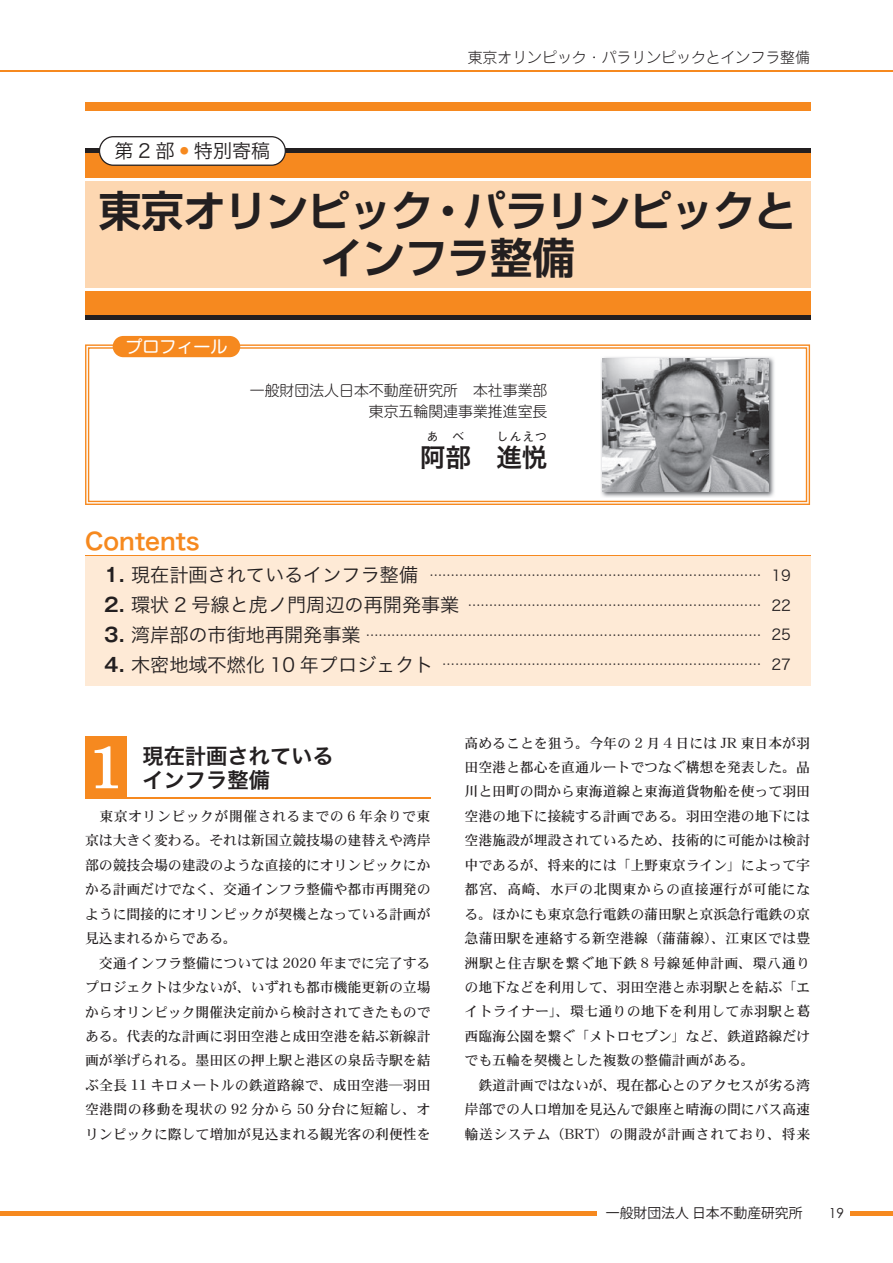
<style>
.page{position:relative;width:893px;height:1263px;background:#fff}
.page>*{position:absolute;margin:0;border:0;box-sizing:border-box;transform-origin:0 0}
.t1{font:700 61.65px "Century Schoolbook";color:#fff;scale:.95 1}
.t2{font:700 42.45px/46.8px "Shin Go Pro De";letter-spacing:-.02em;color:#231f20;text-align:center}
.t3{font:25.5px "Hira Kaku Pro W6";color:#231f20}
.t4{font:23.4px "Hira Kaku Pro W6";color:#f6891f}
.t5{font:21.3px/23.4px "Hira Kaku Pro W6";color:#231f20}
.t6{font:19.2px "Hira Kaku Pro W3";color:#231f20}
.t7{font:16.95px "Shin M Go Pro";color:#fff}
.t8{font:300 14.85px/21.3px "Shin M Go Pro";color:#231f20;text-align:right}
.t9{font:300 14.85px "Jun 101 Pro";color:#231f20}
.t10{font:13.8px/24.5px "DFHS Mincho W5 WINP RKSJ H";color:#231f20}
.t11{font:13.8px "Koz Go Pro";color:#231f20}
.t12{font:13.8px "Century Gothic";color:#231f20}
.t13{font:12.75px "Hira Kaku Pro W3";color:#231f20}
.t14{font:300 11.7px "Shin Go Pro";color:#231f20}
.s1{color:#f6891f}
.s2{font-family:"Gothic MB101 Pro De";font-weight:700;font-size:19.2px}
.s3{font-size:19.2px}
.s4{font-size:14.85px}
</style>
<div class="page">
<hr style="left:850px;top:1211px;width:43px;height:4px;background:#f6891f">
<hr style="left:0;top:1211px;width:596px;height:4px;background:#f6891f">
<div style="left:85px;top:736px;width:41px;height:62px;background:#f6891f"></div>
<hr style="left:85px;top:797px;width:346px;height:1px;background:#f6891f">
<hr style="left:0;top:70px;width:893px;height:1px;background:#f6891f">
<svg style="left:85px;top:344px;width:725px;height:161px;background:#fac28d"></svg>
<svg style="left:88px;top:347px;width:719px;height:155px"></svg>
<div style="left:113px;top:336px;width:127px;height:21px;background:#f6891f;border-radius:11px"></div>
<div style="left:85px;top:149px;width:725px;height:171px;background:#f6891f"></div>
<div style="left:85px;top:179px;width:725px;height:111px;background:#fdd7b1"></div>
<img style="left:600px;top:356px;width:175px;height:142px">
<img style="left:603px;top:358px;width:166px;height:133px">
<hr style="left:85px;top:555px;width:725px;height:1px;background:#f6891f">
<div style="left:85px;top:556px;width:725px;height:40px;background:#feead6"></div>
<div style="left:85px;top:586px;width:725px;height:40px;background:#feead6"></div>
<div style="left:85px;top:615px;width:725px;height:41px;background:#feead6"></div>
<div style="left:85px;top:645px;width:725px;height:41px;background:#feead6"></div>
<hr style="left:85px;top:288px;width:725px;height:2px;background:#fff">
<hr style="left:85px;top:179px;width:725px;height:2px;background:#fff">
<hr style="left:85px;top:316px;width:725px;height:4px;background:#231f20">
<hr style="left:85px;top:149px;width:725px;height:4px;background:#231f20">
<div style="left:85px;top:102px;width:725px;height:9px;background:#f6891f"></div>
<svg style="left:99px;top:136px;width:187px;height:30px"></svg>
<h3 class="t6" style="left:114px;top:134px;width:158px">第2部<span class="s1">•</span>特別寄稿</h3>
<p class="t9" style="left:468px;top:46px;width:344px">東京オリンピック・パラリンピックとインフラ整備</p>
<h2 class="t2" style="left:99px;top:183px;width:699px">東京オリンピック・パラリンピックとインフラ整備</h2>
<p class="t7" style="left:125px;top:333px;width:104px">プロフィール</p>
<p class="t8" style="left:250px;top:378px;width:299px">一般財団法人日本不動産研究所　本社事業部東京五輪関連事業推進室長</p>
<h3 class="t3" style="left:420px;top:434px;width:53px">阿部</h3>
<p class="t14" style="left:497px;top:427px;width:51px">しんえつ</p>
<p class="t14" style="left:427px;top:427px;width:13px">あ</p>
<p class="t14" style="left:452px;top:427px;width:13px">べ</p>
<h3 class="t3" style="left:496px;top:434px;width:53px">進悦</h3>
<h3 class="t4" style="left:85px;top:520px;width:116px">Contents</h3>
<p class="t13" style="left:104px;top:564px;width:688px"><span class="s2">1.</span> <span class="s3">現在計画されているインフラ整備</span> …………………………………………………………………… <span class="s4">19</span></p>
<p class="t13" style="left:104px;top:594px;width:688px"><span class="s2">2.</span> <span class="s3">環状 2 号線と虎ノ門周辺の再開発事業</span> …………………………………………………………… <span class="s4">22</span></p>
<p class="t13" style="left:104px;top:623px;width:688px"><span class="s2">3.</span> <span class="s3">湾岸部の市街地再開発事業</span> ………………………………………………………………………………… <span class="s4">25</span></p>
<p class="t13" style="left:104px;top:653px;width:688px"><span class="s2">4.</span> <span class="s3">木密地域不燃化 10 年プロジェクト</span> ………………………………………………………………… <span class="s4">27</span></p>
<h1 class="t1" style="left:89px;top:718px;width:37px">1</h1>
<h3 class="t5" style="left:142px;top:744px;width:193px">現在計画されているインフラ整備</h3>
<p class="t10" style="left:85px;top:804px;width:347px">　東京オリンピックが開催されるまでの 6 年余りで東京は大きく変わる。それは新国立競技場の建替えや湾岸部の競技会場の建設のような直接的にオリンピックにかかる計画だけでなく、交通インフラ整備や都市再開発のように間接的にオリンピックが契機となっている計画が見込まれるからである。<br>　交通インフラ整備については 2020 年までに完了するプロジェクトは少ないが、いずれも都市機能更新の立場からオリンピック開催決定前から検討されてきたものである。代表的な計画に羽田空港と成田空港を結ぶ新線計画が挙げられる。墨田区の押上駅と港区の泉岳寺駅を結ぶ全長 11 キロメートルの鉄道路線で、成田空港─羽田空港間の移動を現状の 92 分から 50 分台に短縮し、オリンピックに際して増加が見込まれる観光客の利便性を</p>
<p class="t10" style="left:465px;top:730px;width:347px">高めることを狙う。今年の 2 月 4 日には JR 東日本が羽田空港と都心を直通ルートでつなぐ構想を発表した。品川と田町の間から東海道線と東海道貨物船を使って羽田空港の地下に接続する計画である。羽田空港の地下には空港施設が埋設されているため、技術的に可能かは検討中であるが、将来的には「上野東京ライン」によって宇都宮、高崎、水戸の北関東からの直接運行が可能になる。ほかにも東京急行電鉄の蒲田駅と京浜急行電鉄の京急蒲田駅を連絡する新空港線（蒲蒲線）、江東区では豊洲駅と住吉駅を繋ぐ地下鉄 8 号線延伸計画、環八通りの地下などを利用して、羽田空港と赤羽駅とを結ぶ「エイトライナー」、環七通りの地下を利用して赤羽駅と葛西臨海公園を繋ぐ「メトロセブン」など、鉄道路線だけでも五輪を契機とした複数の整備計画がある。<br>　鉄道計画ではないが、現在都心とのアクセスが劣る湾岸部での人口増加を見込んで銀座と晴海の間にバス高速輸送システム（BRT）の開設が計画されており、将来</p>
<p class="t11" style="left:606px;top:1204px;width:198px">一般財団法人 日本不動産研究所</p>
<p class="t12" style="left:829px;top:1203px;width:17px">19</p>
</div>
